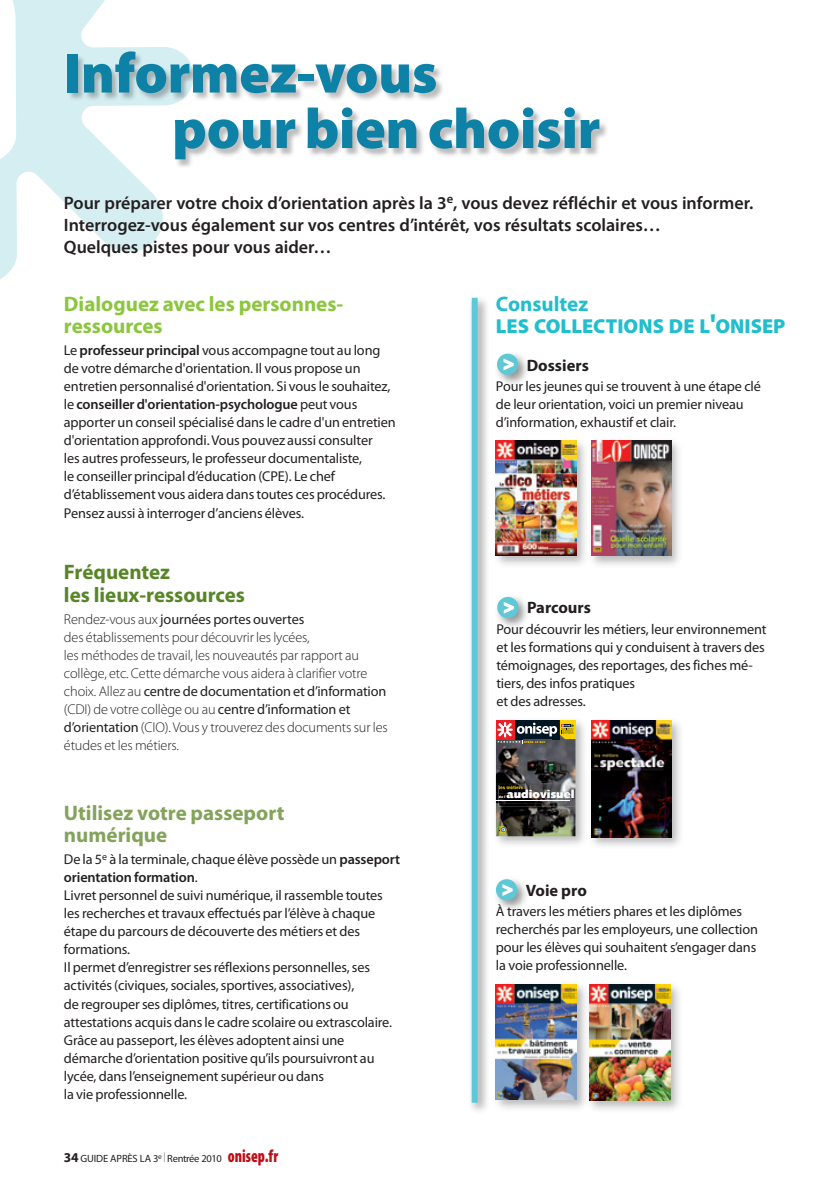
<style>
.page{position:relative;width:830px;height:1191px;background:#fff}
.page>*{position:absolute;margin:0;border:0;box-sizing:border-box;transform-origin:0 0}
.Titre_1_clair{font:900 57px "Myriad Pro";letter-spacing:-.01em;color:#0d82a6}
.Inter_informez-vou{font:700 21px/22.5px "Myriad Pro";color:#8bc63e}
.Inter_informez-vou-2{font:700 21px/22.5px "Myriad Pro";color:#83a35a}
.Inter_informez-vou-3{font:700 21px "Myriad Pro";color:#588527}
.Inter_informez-vou-4{font:700 21px "Myriad Pro";color:#21bece}
.Inter_informez-vou-5{font:900 20.25px "Myriad Pro";color:#21bece}
.Chapô{font:600 18px/21.8px "Myriad Pro";color:#231f20}
.t1{font:700 18px "Myriad Pro";color:#fff}
.Inter_informez-vou-6{font:700 16.5px "Myriad Pro";color:#231f20}
.Texte_courant_justif{font:14.25px/18px "Myriad Pro";letter-spacing:-.01em;color:#231f20}
.Inter_informez-vou-7{font:14.25px/18px "Myriad Pro";letter-spacing:-.01em;color:#231f20}
.Texte_courant_justif-2{font:300 14.25px/18px "Myriad Pro";letter-spacing:-.01em;color:#231f20}
.t2{font:900 11.25px "Syntax LT Std";color:#fff}
.t3{font:10.5px "Myriad Pro";letter-spacing:-.01em;color:#231f20}
.t4{font:600 4.8px "ITC Franklin Gothic Std";color:#fed304}
.t5{font:3.6px "ITC Franklin Gothic Std Hvy";color:#fff}
.t6{font:2.7px "ITC Franklin Gothic Std Hvy";letter-spacing:.1em;color:#fed304}
.s1{font-weight:600}
.s2{font-weight:400}
.s3{font-weight:700;font-size:13.5px}
.s4{font-weight:300;font-size:13.5px}
.s5{font-weight:900;font-stretch:condensed;font-size:18px;color:#bb1018}
.s6{font-style:inherit}
.s7{font-size:27px}
</style>
<div class="page">
<svg style="left:0;top:0;width:180px;height:279px;fill:#d5eef2"></svg>
<div style="left:67px;top:52px;width:541px;height:116px;background:#231f20;opacity:.3"></div>
<div style="left:586px;top:716px;width:97px;height:133px;background:#231f20;opacity:.3"></div>
<img style="left:590px;top:720px;width:81px;height:117px">
<div style="left:587px;top:436px;width:95px;height:132px;background:#231f20;opacity:.3"></div>
<img style="left:591px;top:440px;width:79px;height:116px">
<div style="left:491px;top:437px;width:97px;height:131px;background:#231f20;opacity:.3"></div>
<img style="left:495px;top:441px;width:81px;height:115px">
<div style="left:491px;top:716px;width:97px;height:132px;background:#231f20;opacity:.3"></div>
<img style="left:495px;top:739px;width:80px;height:97px">
<div style="left:495px;top:720px;width:19px;height:19px;background:#ee1d23"></div>
<svg style="left:497px;top:720px;width:78px;height:24px"></svg>
<img style="left:523px;top:739px;width:28px;height:8px">
<img style="left:495px;top:783px;width:70px;height:20px">
<img style="left:498px;top:785px;width:32px;height:4px">
<img style="left:499px;top:785px;width:23px;height:4px">
<img style="left:498px;top:789px;width:77px;height:17px">
<img style="left:498px;top:789px;width:67px;height:14px">
<svg style="left:499px;top:789px;width:23px;height:1px"></svg>
<hr style="left:495px;top:800px;width:74px;height:1px;background:#fff">
<svg style="left:499px;top:826px;width:7px;height:7px"></svg>
<div style="left:491px;top:980px;width:98px;height:132px;background:#231f20;opacity:.3"></div>
<img style="left:495px;top:984px;width:81px;height:116px">
<div style="left:585px;top:980px;width:98px;height:133px;background:#231f20;opacity:.3"></div>
<img style="left:589px;top:984px;width:81px;height:116px">
<div style="left:492px;top:349px;width:37px;height:37px;background:#231f20;opacity:.48"></div>
<div style="left:496px;top:354px;width:22px;height:21px;background:#5fc8d6;border-radius:50%"></div>
<svg style="left:503px;top:358px;width:11px;height:13px"></svg>
<div style="left:493px;top:592px;width:36px;height:38px;background:#231f20;opacity:.48"></div>
<div style="left:497px;top:597px;width:21px;height:21px;background:#5fc8d6;border-radius:50%"></div>
<svg style="left:503px;top:602px;width:11px;height:12px"></svg>
<div style="left:491px;top:875px;width:37px;height:37px;background:#231f20;opacity:.48"></div>
<div style="left:495px;top:879px;width:22px;height:21px;background:#5fc8d6;border-radius:50%"></div>
<svg style="left:502px;top:884px;width:11px;height:12px"></svg>
<div style="left:467px;top:294px;width:22px;height:820px;background:#231f20;opacity:.48"></div>
<div style="left:471px;top:298px;width:6px;height:804px;background:#5fc8d6"></div>
<p class="Titre_1_clair" style="left:64px;top:35px;width:375px">Informez-vous</p>
<p class="Titre_1_clair" style="left:172px;top:91px;width:430px">pour bien choisir</p>
<p class="Chapô" style="left:64px;top:192px;width:690px">Pour préparer votre choix d’orientation après la 3<sup>e</sup>, vous devez réfléchir et vous informer.<br>Interrogez-vous également sur vos centres d’intérêt, vos résultats scolaires…</p>
<p class="Chapô" style="left:64px;top:235px;width:269px">Quelques pistes pour vous aider…</p>
<p class="Inter_informez-vou" style="left:64px;top:292px;width:281px">Dialoguez avec les personnes&shy;ressources</p>
<p class="Texte_courant_justif" style="left:64px;top:341px;width:333px">Le <span class="s1">professeur principal</span> vous accompagne tout au long de votre démarche d'orientation. I l vous propose un entretien personnalisé d'orientation. Si vous le souhaitez, le <span class="s1">conseiller d'orientation-psychologue</span> peut vous apporter un conseil spécialisé dans le cadre d'un entretien d'orientation approfondi. Vous pouvez aussi consulter<br>les autres professeurs, le professeur documentaliste,<br>le conseiller principal d’éducation (CPE). Le chef d’établissement vous aidera dans toutes ces procédures.<br>Pensez aussi à interroger d’anciens élèves.</p>
<p class="Inter_informez-vou-3" style="left:64px;top:559px;width:108px">Fréquentez</p>
<p class="Inter_informez-vou-3" style="left:64px;top:581px;width:182px">les lieux-ressources</p>
<p class="Texte_courant_justif-2" style="left:64px;top:610px;width:325px">Rendez-vous aux <span class="s2">journées portes ouvertes<br></span>des établissements pour découvrir les lycées,<br>les méthodes de travail, les nouveautés par rapport au collège, etc. Cette démarche vous aidera à clarifier votre choix. Allez au <span class="s2">centre de documentation et d’information </span>(CDI) de votre collège ou au <span class="s2">centre d’information et d’orientation</span> (CIO). Vous y trouverez des documents sur les études et les métiers.</p>
<p class="Inter_informez-vou-2" style="left:64px;top:800px;width:222px">Utilisez votre passeport numérique</p>
<p class="Texte_courant_justif" style="left:64px;top:850px;width:337px">De la 5<sup>e</sup> à la terminale, chaque élève possède un <span class="s1">passeport orientation formation</span>.</p>
<p class="Texte_courant_justif" style="left:64px;top:886px;width:320px">Livret personnel de suivi numérique, il rassemble toutes les recherches et travaux effectués par l’élève à chaque étape du parcours de découverte des métiers et des formations.</p>
<p class="Texte_courant_justif" style="left:64px;top:958px;width:329px">I l permet d’enregistrer ses réflexions personnelles, ses activités (civiques, sociales, sportives, associatives),<br>de regrouper ses diplômes, titres, certifications ou attestations acquis dans le cadre scolaire ou extrascolaire.</p>
<p class="Texte_courant_justif" style="left:64px;top:1030px;width:312px">Grâce au passeport, les élèves adoptent ainsi une démarche d’orientation positive qu’ils poursuivront au lycée, dans l’enseignement supérieur ou dans<br>la vie professionnelle.</p>
<p class="t3" style="left:64px;top:1152px;width:216px"><span class="s3">34</span> guide après la 3<sup>e</sup> <span class="s4">l</span> rentrée 2010 <span class="s5">onisep.fr</span></p>
<p class="Inter_informez-vou-4" style="left:495px;top:290px;width:94px"><span class="s6">C</span>onsultez</p>
<p class="Inter_informez-vou-5" style="left:495px;top:313px;width:291px">LES COLLECTIONS DE L<span class="s7">'</span>ONISEP</p>
<p class="Inter_informez-vou-6" style="left:526px;top:354px;width:63px">Dossiers</p>
<p class="t1" style="left:503px;top:351px;width:12px">&gt;</p>
<p class="Inter_informez-vou-7" style="left:495px;top:377px;width:266px">Pour les jeunes qui se trouvent à une étape clé de leur orientation, voici un premier niveau d’information, exhaustif et clair.</p>
<p class="t1" style="left:503px;top:594px;width:12px">&gt;</p>
<p class="Inter_informez-vou-6" style="left:526px;top:597px;width:65px">Parcours</p>
<p class="Inter_informez-vou-7" style="left:496px;top:620px;width:271px">Pour découvrir les métiers, leur environnement et les formations qui y conduisent à travers des témoignages, des reportages, des fiches mé&shy;tiers, des infos pratiques<br>et des adresses.</p>
<p class="t6" style="left:523px;top:740px;width:23px">APRÈS LE BAC</p>
<p class="t4" style="left:498px;top:784px;width:25px">les métiers</p>
<p class="t5" style="left:498px;top:795px;width:9px">de l’</p>
<p class="t2" style="left:506px;top:787px;width:69px">audiovisuel</p>
<p class="t1" style="left:502px;top:877px;width:12px">&gt;</p>
<p class="Inter_informez-vou-6" style="left:525px;top:880px;width:63px">Voie pro</p>
<p class="Inter_informez-vou-7" style="left:495px;top:902px;width:263px">À travers les métiers phares et les diplômes recherchés par les employeurs, une collection pour les élèves qui souhaitent s’engager dans la voie professionnelle.</p>
</div>
